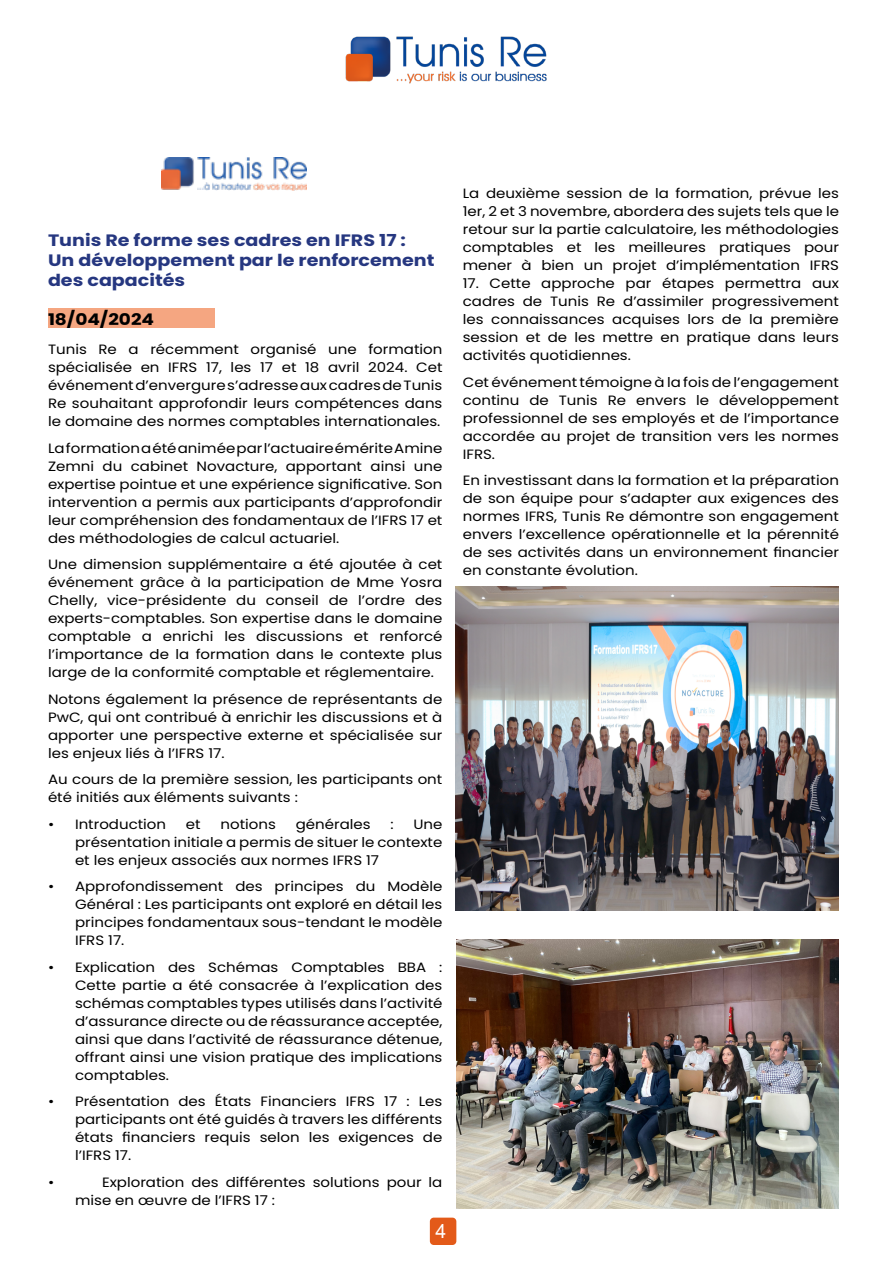
<style>
.page{position:relative;width:893px;height:1263px;background:#fff}
.page>*{position:absolute;margin:0;border:0;box-sizing:border-box;transform-origin:0 0}
.t1{font:19.5px "Arial";color:#fff}
.t2{font:700 16.5px/19.8px "Poppins";color:#263780;scale:1.16 1}
.t3{font:700 16.05px "Poppins";color:#000;scale:1.16 1}
.t4{font:13.5px/18px "Poppins";color:#000;text-align:justify;scale:1.11 1}
</style>
<div class="page">
<img style="left:345px;top:36px;width:202px;height:48px">
<div style="left:430px;top:1217px;width:26px;height:28px;background:#e35a19;border-radius:4px"></div>
<img style="left:161px;top:157px;width:145px;height:33px">
<div style="left:48px;top:308px;width:166px;height:20px;background:#f5a681"></div>
<img style="left:456px;top:587px;width:383px;height:323px">
<img style="left:456px;top:940px;width:383px;height:269px">
<p class="t2" style="left:48px;top:230px;width:335px">Tunis Re forme ses cadres en IFRS 17 :<br>Un développement par le renforcement des capacités</p>
<p class="t3" style="left:48px;top:310px;width:93px">18/04/2024</p>
<p class="t4" style="left:48px;top:341px;width:357px">Tunis Re a récemment organisé une formation spécialisée en IFRS 17, les 17 et 18 avril 2024. Cet événement d’envergure s’adresse aux cadres de Tunis Re souhaitant approfondir leurs compétences dans le domaine des normes comptables internationales.</p>
<p class="t4" style="left:48px;top:439px;width:357px">La formation a été animée par l’actuaire émérite Amine Zemni du cabinet Novacture, apportant ainsi une expertise pointue et une expérience significative. Son intervention a permis aux participants d’approfondir leur compréhension des fondamentaux de l’IFRS 17 et des méthodologies de calcul actuariel.</p>
<p class="t4" style="left:48px;top:556px;width:357px">Une dimension supplémentaire a été ajoutée à cet événement grâce à la participation de Mme Yosra Chelly, vice-présidente du conseil de l’ordre des experts-comptables. Son expertise dans le domaine comptable a enrichi les discussions et renforcé l’importance de la formation dans le contexte plus large de la conformité comptable et réglementaire.</p>
<p class="t4" style="left:48px;top:690px;width:357px">Notons également la présence de représentants de PwC, qui ont contribué à enrichir les discussions et à apporter une perspective externe et spécialisée sur les enjeux liés à l’IFRS 17.</p>
<p class="t4" style="left:48px;top:771px;width:357px">Au cours de la première session, les participants ont été initiés aux éléments suivants :</p>
<p class="t4" style="left:48px;top:815px;width:108px">• Introduction</p>
<p class="t4" style="left:186px;top:815px;width:15px">et</p>
<p class="t4" style="left:221px;top:815px;width:51px">notions</p>
<p class="t4" style="left:296px;top:815px;width:69px">générales</p>
<p class="t4" style="left:390px;top:815px;width:4px">:</p>
<p class="t4" style="left:75px;top:815px;width:332px;text-indent:338px">Une présentation initiale a permis de situer le contexte et les enjeux associés aux normes IFRS 17</p>
<p class="t4" style="left:75px;top:878px;width:332px;text-indent:-27px">• Approfondissement des principes du Modèle Général : Les participants ont exploré en détail les principes fondamentaux sous-tendant le modèle IFRS 17.</p>
<p class="t4" style="left:75px;top:958px;width:332px;text-indent:-27px">• Explication des Schémas Comptables BBA :<br>Cette partie a été consacrée à l’explication des schémas comptables types utilisés dans l’activité d’assurance directe ou de réassurance acceptée, ainsi que dans l’activité de réassurance détenue, offrant ainsi une vision pratique des implications comptables.</p>
<p class="t4" style="left:75px;top:1093px;width:332px;text-indent:-27px">• Présentation des États Financiers IFRS 17 : Les participants ont été guidés à travers les différents états financiers requis selon les exigences de l’IFRS 17.</p>
<p class="t4" style="left:48px;top:1173px;width:7px">•</p>
<p class="t4" style="left:75px;top:1173px;width:332px;text-indent:27px">Exploration des différentes solutions pour la mise en œuvre de l’IFRS 17 :</p>
<h1 class="t1" style="left:436px;top:1217px;width:12px">4</h1>
<p class="t4" style="left:463px;top:185px;width:340px">La deuxième session de la formation, prévue les 1er, 2 et 3 novembre, abordera des sujets tels que le retour sur la partie calculatoire, les méthodologies comptables et les meilleures pratiques pour mener à bien un projet d’implémentation IFRS</p>
<p class="t4" style="left:463px;top:275px;width:340px">17. Cette approche par étapes permettra aux cadres de Tunis Re d’assimiler progressivement les connaissances acquises lors de la première session et de les mettre en pratique dans leurs activités quotidiennes.</p>
<p class="t4" style="left:463px;top:373px;width:340px">Cet événement témoigne à la fois de l’engagement continu de Tunis Re envers le développement professionnel de ses employés et de l’importance accordée au projet de transition vers les normes IFRS.</p>
<p class="t4" style="left:463px;top:472px;width:340px">En investissant dans la formation et la préparation de son équipe pour s’adapter aux exigences des normes IFRS, Tunis Re démontre son engagement envers l’excellence opérationnelle et la pérennité de ses activités dans un environnement financier en constante évolution.</p>
</div>
